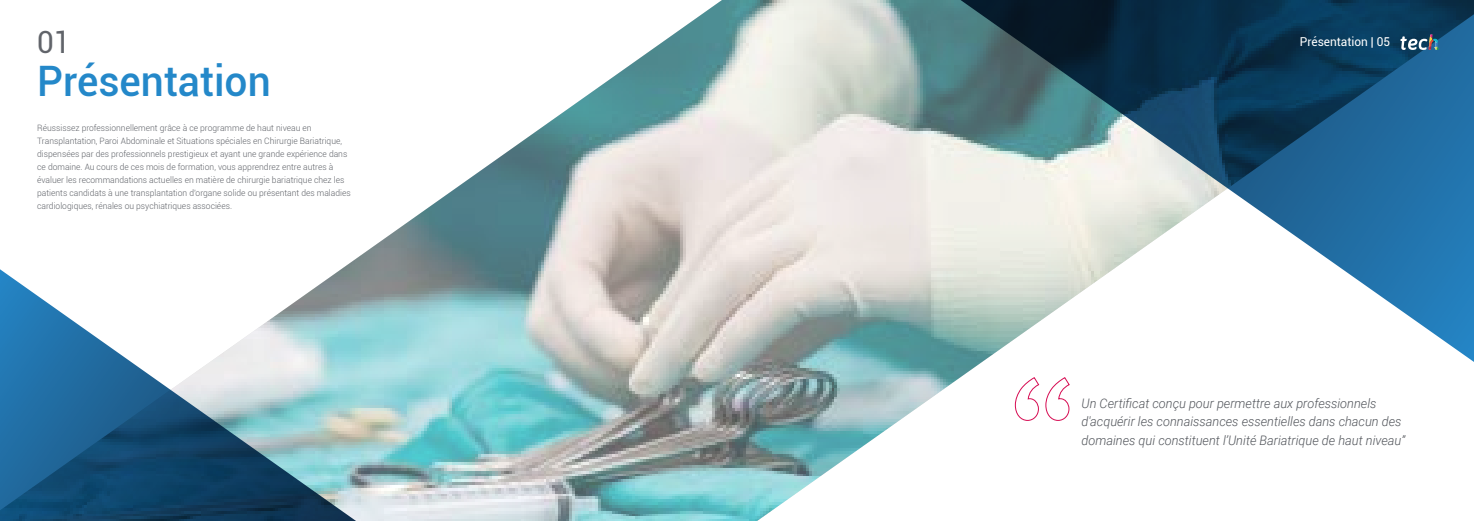
<style>
.page{position:relative;width:1474px;height:521px;background:#fff}
.page>*{position:absolute;margin:0;border:0;box-sizing:border-box;transform-origin:0 0}
.t1{font:500 42px "Roboto";color:#2488c9}
.t2{font:30.62px "Roboto";color:#61646a}
.t3{font:italic 300 13.12px/18.4px "Roboto";color:#52555b}
.t4{font:12.25px "Roboto";color:#fff}
.t5{font:300 8.75px/13.1px "Roboto";color:#61646a}
</style>
<div class="page">
<img style="left:354px;top:0;width:615px;height:521px">
<svg style="left:0;top:260px;width:373px;height:261px"></svg>
<svg style="left:943px;top:0;width:530px;height:371px"></svg>
<svg style="left:1014px;top:377px;width:56px;height:44px"></svg>
<svg style="left:1400px;top:34px;width:38px;height:17px"></svg>
<h2 class="t2" style="left:37px;top:21px;width:35px">01</h2>
<h3 class="t4" style="left:1299px;top:33px;width:92px">Présentation | 05</h3>
<h1 class="t1" style="left:37px;top:52px;width:235px">Présentation</h1>
<p class="t5" style="left:37px;top:121px;width:315px">Réussissez professionnellement grâce à ce programme de haut niveau en Transplantation, Paroi Abdominale et Situations spéciales en Chirurgie Bariatrique, dispensées par des professionnels prestigieux et ayant une grande expérience dans ce domaine. Au cours de ces mois de formation, vous apprendrez entre autres à évaluer les recommandations actuelles en matière de chirurgie bariatrique chez les patients candidats à une transplantation d'organe solide ou présentant des maladies cardiologiques, rénales ou psychiatriques associées.</p>
<h3 class="t3" style="left:1081px;top:393px;width:325px">Un Certificat conçu pour permettre aux professionnels d'acquérir les connaissances essentielles dans chacun des domaines qui constituent l’Unité Bariatrique de haut niveau”</h3>
</div>
